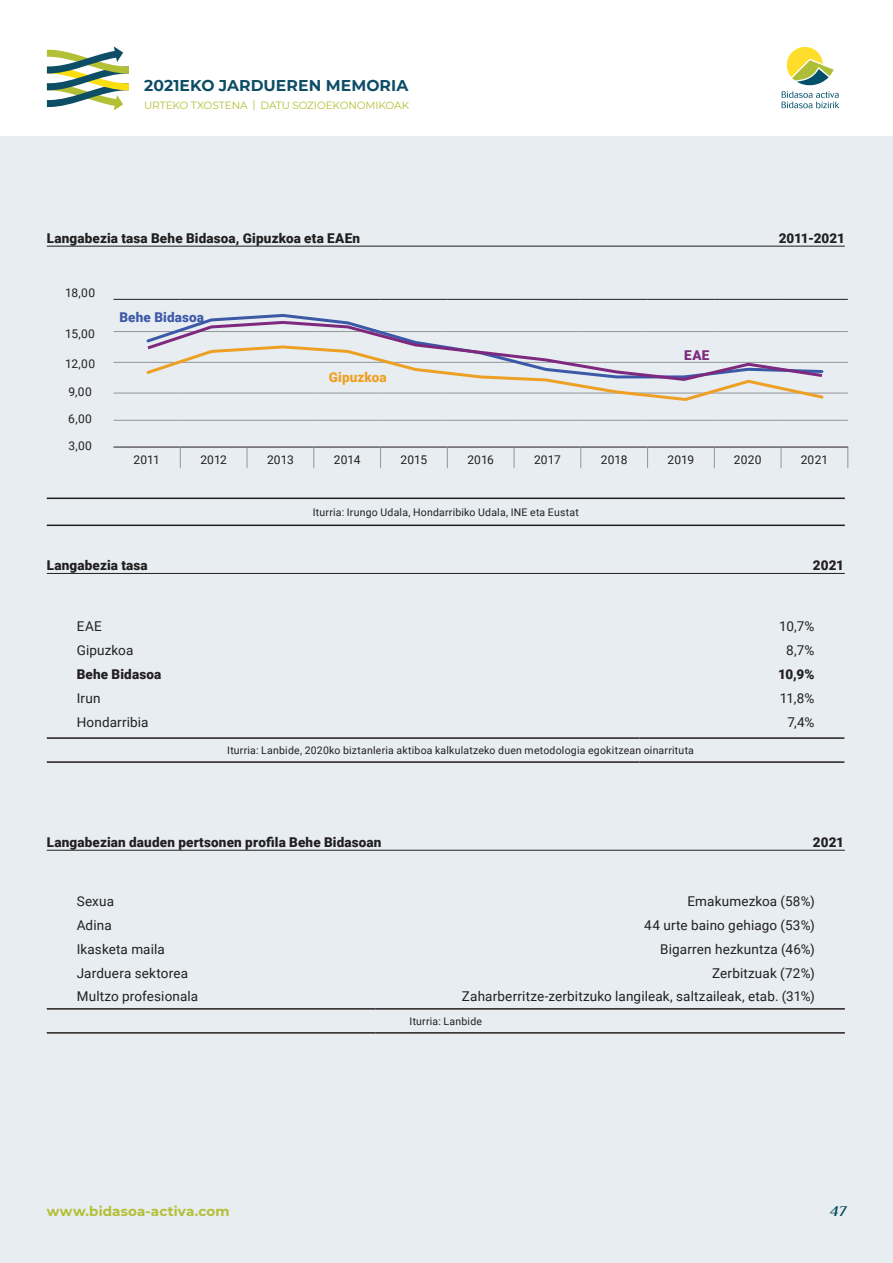
<style>
.page{position:relative;width:893px;height:1263px;background:#fff}
.page>*{position:absolute;margin:0;border:0;box-sizing:border-box;transform-origin:0 0}
.t1{font:700 15.6px "Montserrat";letter-spacing:.005em;color:#0d4d66}
.t2{font:italic 700 15px "Philosopher";color:#0d4d66}
.t3{font:13.5px "Roboto";letter-spacing:.01em;color:#231f20}
.t4{font:900 13.5px "Roboto";letter-spacing:.01em;color:#231f20}
.t5{font:700 13.5px "Montserrat";letter-spacing:.005em;color:#b3bf35}
.t6{font:900 13.5px "Roboto";letter-spacing:.01em;color:#3e5aa8}
.t7{font:900 13.5px "Roboto";letter-spacing:.01em;color:#eea022}
.t8{font:900 13.5px "Roboto";color:#7e287e}
.t9{font:12px "Roboto";letter-spacing:.005em;color:#231f20}
.t10{font:10.5px "Roboto";letter-spacing:.02em;color:#231f20}
.t11{font:10.5px "Montserrat";letter-spacing:-.01em;color:#b3bf35}
</style>
<div class="page">
<svg style="left:47px;top:46px;width:82px;height:65px"></svg>
<div style="left:0;top:136px;width:893px;height:1127px;background:#e7edf0"></div>
<svg style="left:782px;top:46px;width:57px;height:62px"></svg>
<hr style="left:47px;top:246px;width:798px;height:1px;background:#231f20">
<hr style="left:47px;top:497px;width:798px;height:2px;background:#231f20">
<hr style="left:47px;top:525px;width:798px;height:1px;background:#231f20">
<hr style="left:47px;top:573px;width:798px;height:1px;background:#231f20">
<hr style="left:47px;top:850px;width:798px;height:1px;background:#231f20">
<hr style="left:114px;top:299px;width:66px;height:1px;background:#231f20">
<hr style="left:180px;top:299px;width:67px;height:1px;background:#231f20">
<hr style="left:247px;top:299px;width:67px;height:1px;background:#231f20">
<hr style="left:314px;top:299px;width:67px;height:1px;background:#231f20">
<hr style="left:381px;top:299px;width:66px;height:1px;background:#231f20">
<hr style="left:447px;top:299px;width:67px;height:1px;background:#231f20">
<hr style="left:514px;top:299px;width:67px;height:1px;background:#231f20">
<hr style="left:581px;top:299px;width:67px;height:1px;background:#231f20">
<hr style="left:648px;top:299px;width:66px;height:1px;background:#231f20">
<hr style="left:714px;top:299px;width:67px;height:1px;background:#231f20">
<hr style="left:781px;top:299px;width:67px;height:1px;background:#231f20">
<hr style="left:114px;top:447px;width:66px;height:1px;background:#231f20">
<hr style="left:180px;top:447px;width:67px;height:1px;background:#231f20">
<hr style="left:247px;top:447px;width:67px;height:1px;background:#231f20">
<hr style="left:314px;top:447px;width:67px;height:1px;background:#231f20">
<hr style="left:381px;top:447px;width:66px;height:1px;background:#231f20">
<hr style="left:447px;top:447px;width:67px;height:1px;background:#231f20">
<hr style="left:514px;top:447px;width:67px;height:1px;background:#231f20">
<hr style="left:581px;top:447px;width:67px;height:1px;background:#231f20">
<hr style="left:648px;top:447px;width:66px;height:1px;background:#231f20">
<hr style="left:714px;top:447px;width:67px;height:1px;background:#231f20">
<hr style="left:781px;top:447px;width:67px;height:1px;background:#231f20">
<hr style="left:114px;top:331px;width:66px;height:1px;background:#939598">
<hr style="left:781px;top:331px;width:67px;height:1px;background:#939598">
<hr style="left:114px;top:362px;width:66px;height:1px;background:#939598">
<hr style="left:781px;top:362px;width:67px;height:1px;background:#939598">
<hr style="left:114px;top:393px;width:66px;height:1px;background:#939598">
<hr style="left:781px;top:393px;width:67px;height:1px;background:#939598">
<hr style="left:114px;top:420px;width:66px;height:1px;background:#939598">
<hr style="left:180px;top:420px;width:67px;height:1px;background:#939598">
<hr style="left:247px;top:420px;width:67px;height:1px;background:#939598">
<hr style="left:314px;top:420px;width:67px;height:1px;background:#939598">
<hr style="left:381px;top:420px;width:66px;height:1px;background:#939598">
<hr style="left:447px;top:420px;width:67px;height:1px;background:#939598">
<hr style="left:514px;top:420px;width:67px;height:1px;background:#939598">
<hr style="left:581px;top:420px;width:67px;height:1px;background:#939598">
<hr style="left:648px;top:420px;width:66px;height:1px;background:#939598">
<hr style="left:714px;top:420px;width:67px;height:1px;background:#939598">
<hr style="left:781px;top:420px;width:67px;height:1px;background:#939598">
<svg style="left:180px;top:447px;width:1px;height:21px"></svg>
<svg style="left:247px;top:447px;width:1px;height:21px"></svg>
<svg style="left:313px;top:447px;width:1px;height:21px"></svg>
<svg style="left:380px;top:447px;width:1px;height:21px"></svg>
<svg style="left:447px;top:447px;width:1px;height:21px"></svg>
<svg style="left:514px;top:447px;width:1px;height:21px"></svg>
<svg style="left:580px;top:447px;width:1px;height:21px"></svg>
<svg style="left:647px;top:447px;width:1px;height:21px"></svg>
<svg style="left:714px;top:447px;width:1px;height:21px"></svg>
<svg style="left:781px;top:447px;width:1px;height:21px"></svg>
<svg style="left:847px;top:447px;width:1px;height:21px"></svg>
<hr style="left:47px;top:737px;width:593px;height:2px;background:#231f20">
<hr style="left:640px;top:737px;width:204px;height:2px;background:#231f20">
<hr style="left:47px;top:761px;width:593px;height:2px;background:#231f20">
<hr style="left:640px;top:761px;width:204px;height:2px;background:#231f20">
<hr style="left:47px;top:1008px;width:329px;height:2px;background:#231f20">
<hr style="left:376px;top:1008px;width:469px;height:2px;background:#231f20">
<hr style="left:47px;top:1032px;width:329px;height:2px;background:#231f20">
<hr style="left:376px;top:1032px;width:469px;height:2px;background:#231f20">
<svg style="left:210px;top:314px;width:116px;height:5px"></svg>
<svg style="left:144px;top:319px;width:681px;height:82px"></svg>
<p class="t1" style="left:144px;top:74px;width:266px">2021EKO JARDUEREN MEMORIA</p>
<p class="t11" style="left:144px;top:98px;width:267px">URTEKO TXOSTENA | DATU SOZIOEKONOMIKOAK</p>
<p class="t4" style="left:47px;top:228px;width:315px">Langabezia tasa Behe Bidasoa, Gipuzkoa eta EAEn</p>
<p class="t4" style="left:779px;top:228px;width:68px">2011-2021</p>
<p class="t9" style="left:65px;top:284px;width:31px">18,00</p>
<p class="t9" style="left:65px;top:325px;width:31px">15,00</p>
<p class="t9" style="left:65px;top:355px;width:31px">12,00</p>
<p class="t9" style="left:69px;top:383px;width:25px">9,00</p>
<p class="t9" style="left:68px;top:410px;width:25px">6,00</p>
<p class="t9" style="left:68px;top:437px;width:25px">3,00</p>
<p class="t6" style="left:119px;top:308px;width:86px">Behe Bidasoa</p>
<p class="t7" style="left:329px;top:368px;width:60px">Gipuzkoa</p>
<p class="t8" style="left:684px;top:345px;width:27px">EAE</p>
<p class="t9" style="left:133px;top:451px;width:28px">2011</p>
<p class="t9" style="left:200px;top:451px;width:28px">2012</p>
<p class="t9" style="left:267px;top:451px;width:28px">2013</p>
<p class="t9" style="left:334px;top:451px;width:28px">2014</p>
<p class="t9" style="left:401px;top:451px;width:28px">2015</p>
<p class="t9" style="left:467px;top:451px;width:28px">2016</p>
<p class="t9" style="left:534px;top:451px;width:28px">2017</p>
<p class="t9" style="left:601px;top:451px;width:28px">2018</p>
<p class="t9" style="left:668px;top:451px;width:28px">2019</p>
<p class="t9" style="left:734px;top:451px;width:29px">2020</p>
<p class="t9" style="left:801px;top:451px;width:29px">2021</p>
<p class="t10" style="left:313px;top:505px;width:267px">Iturria: Irungo Udala, Hondarribiko Udala, INE eta Eustat</p>
<p class="t4" style="left:47px;top:556px;width:103px">Langabezia tasa</p>
<p class="t4" style="left:813px;top:556px;width:33px">2021</p>
<p class="t3" style="left:77px;top:617px;width:27px">EAE</p>
<p class="t3" style="left:779px;top:617px;width:37px">10,7%</p>
<p class="t3" style="left:77px;top:641px;width:58px">Gipuzkoa</p>
<p class="t3" style="left:786px;top:641px;width:30px">8,7%</p>
<p class="t4" style="left:77px;top:665px;width:86px">Behe Bidasoa</p>
<p class="t4" style="left:778px;top:665px;width:38px">10,9%</p>
<p class="t3" style="left:77px;top:689px;width:25px">Irun</p>
<p class="t3" style="left:780px;top:689px;width:36px">11,8%</p>
<p class="t3" style="left:77px;top:712px;width:73px">Hondarribia</p>
<p class="t3" style="left:787px;top:712px;width:28px">7,4%</p>
<p class="t10" style="left:227px;top:743px;width:468px">Iturria: Lanbide, 2020ko biztanleria aktiboa kalkulatzeko duen metodologia egokitzean oinarrituta</p>
<p class="t4" style="left:47px;top:832px;width:336px">Langabezian dauden pertsonen profila Behe Bidasoan</p>
<p class="t4" style="left:813px;top:832px;width:33px">2021</p>
<p class="t3" style="left:77px;top:892px;width:39px">Sexua</p>
<p class="t3" style="left:687px;top:892px;width:129px">Emakumezkoa (58%)</p>
<p class="t3" style="left:77px;top:916px;width:36px">Adina</p>
<p class="t3" style="left:644px;top:916px;width:172px">44 urte baino gehiago (53%)</p>
<p class="t3" style="left:77px;top:940px;width:90px">Ikasketa maila</p>
<p class="t3" style="left:660px;top:940px;width:156px">Bigarren hezkuntza (46%)</p>
<p class="t3" style="left:77px;top:964px;width:113px">Jarduera sektorea</p>
<p class="t3" style="left:712px;top:964px;width:104px">Zerbitzuak (72%)</p>
<p class="t3" style="left:77px;top:986px;width:123px">Multzo profesionala</p>
<p class="t3" style="left:462px;top:986px;width:354px">Zaharberritze-zerbitzuko langileak, saltzaileak, etab. (31%)</p>
<p class="t10" style="left:410px;top:1014px;width:74px">Iturria: Lanbide</p>
<p class="t5" style="left:47px;top:1202px;width:184px">www.bidasoa-activa.com</p>
<p class="t2" style="left:830px;top:1201px;width:17px">47</p>
</div>
